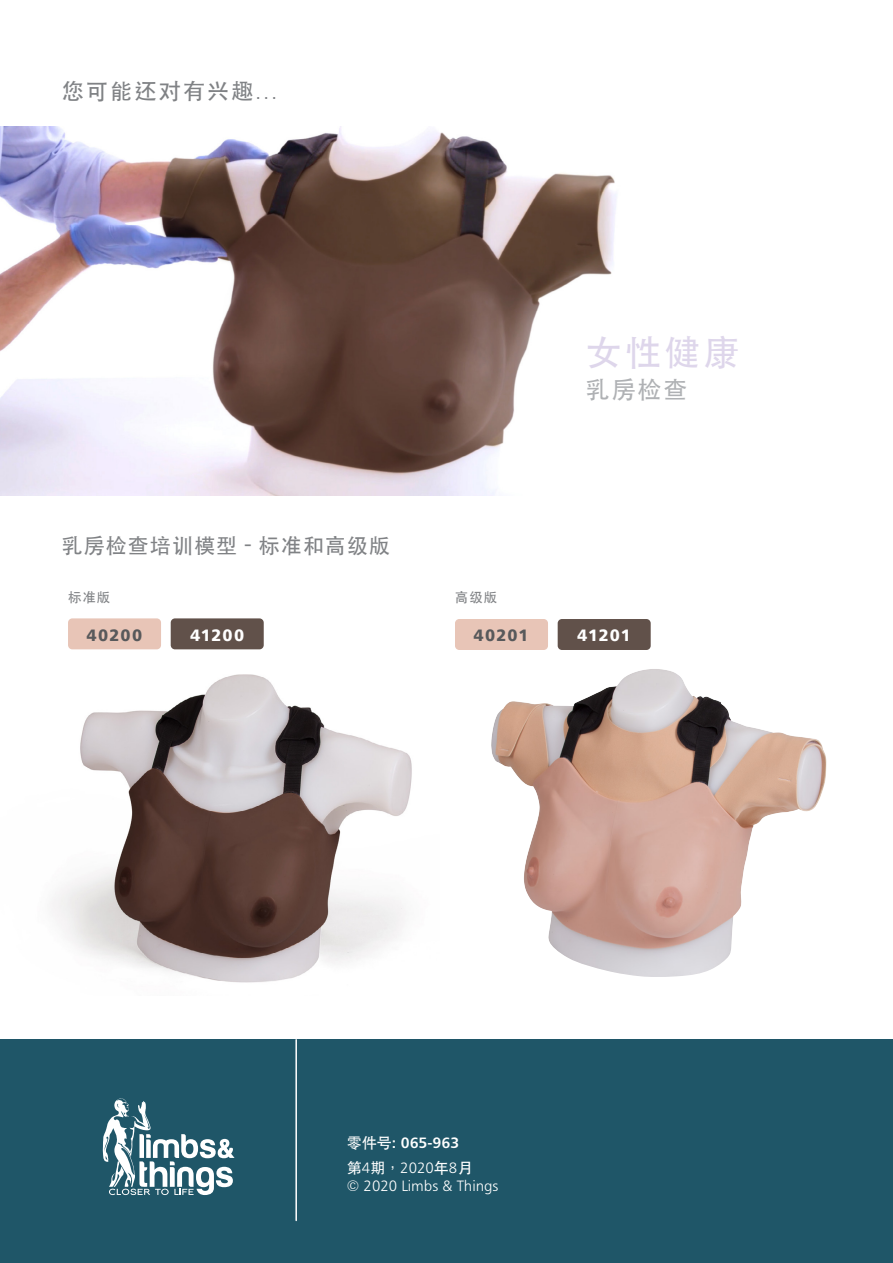
<style>
.page{position:relative;width:893px;height:1263px;background:#fff}
.page>*{position:absolute;margin:0;border:0;box-sizing:border-box;transform-origin:0 0}
.t1{font:500 36px "ST Heiti TC";color:#ded6eb}
.t2{font:500 24px "ST Heiti TC";color:#afb1b4}
.t3{font:500 22.5px "ST Heiti TC";letter-spacing:.075em;color:#808285}
.t4{font:500 21px "ST Heiti TC";letter-spacing:.05em;color:#808285}
.t5{font:16.5px "Humanist 777 BT Black B";letter-spacing:.07em;color:#58595b}
.t6{font:16.5px "Humanist 777 BT Black B";letter-spacing:.045em;color:#fff}
.t7{font:15px/18px "Humanist 777 BT Light B";color:#fff}
.t8{font:15px "Humanist 777 BT Bold B";color:#fff}
.t9{font:500 13.5px "ST Heiti TC";letter-spacing:.07em;color:#808285}
.s1{font-family:"Humanist 777 BT Light B";font-weight:400}
.s2{font-family:"ST Heiti TC";font-weight:500}
</style>
<div class="page">
<img style="left:0;top:127px;width:617px;height:368px">
<div style="left:0;top:1040px;width:893px;height:223px;background:#1f5668"></div>
<svg style="left:103px;top:1098px;width:132px;height:97px"></svg>
<hr style="left:295px;top:1040px;width:2px;height:180px;background:#fff">
<img style="left:491px;top:669px;width:336px;height:308px">
<div style="left:171px;top:618px;width:93px;height:31px;background:#61514a;border-radius:4px"></div>
<div style="left:558px;top:619px;width:93px;height:31px;background:#61514a;border-radius:4px"></div>
<div style="left:68px;top:618px;width:93px;height:31px;background:#e8c5b7;border-radius:4px"></div>
<div style="left:455px;top:619px;width:93px;height:31px;background:#e8c5b7;border-radius:4px"></div>
<img style="left:51px;top:674px;width:361px;height:309px">
<h3 class="t3" style="left:62px;top:78px;width:217px">您可能还对有兴趣<span class="s1">...</span></h3>
<h1 class="t1" style="left:586px;top:332px;width:155px">女性健康</h1>
<h2 class="t2" style="left:586px;top:377px;width:103px">乳房检查</h2>
<h3 class="t4" style="left:62px;top:533px;width:330px">乳房检查培训模型 - 标准和高级版</h3>
<p class="t9" style="left:68px;top:589px;width:44px">标准版</p>
<p class="t9" style="left:455px;top:590px;width:44px">高级版</p>
<p class="t5" style="left:86px;top:624px;width:57px">40200</p>
<p class="t6" style="left:190px;top:624px;width:56px">41200</p>
<p class="t5" style="left:473px;top:625px;width:57px">40201</p>
<p class="t6" style="left:577px;top:625px;width:55px">41201</p>
<p class="t8" style="left:347px;top:1133px;width:114px"><span class="s2">零件号</span>: 065-963</p>
<p class="t7" style="left:347px;top:1158px;width:153px"><span class="s2">第</span>4<span class="s2">期，</span>2020<span class="s2">年</span>8<span class="s2">月<br></span>© 2020 Limbs &amp; Things</p>
</div>
